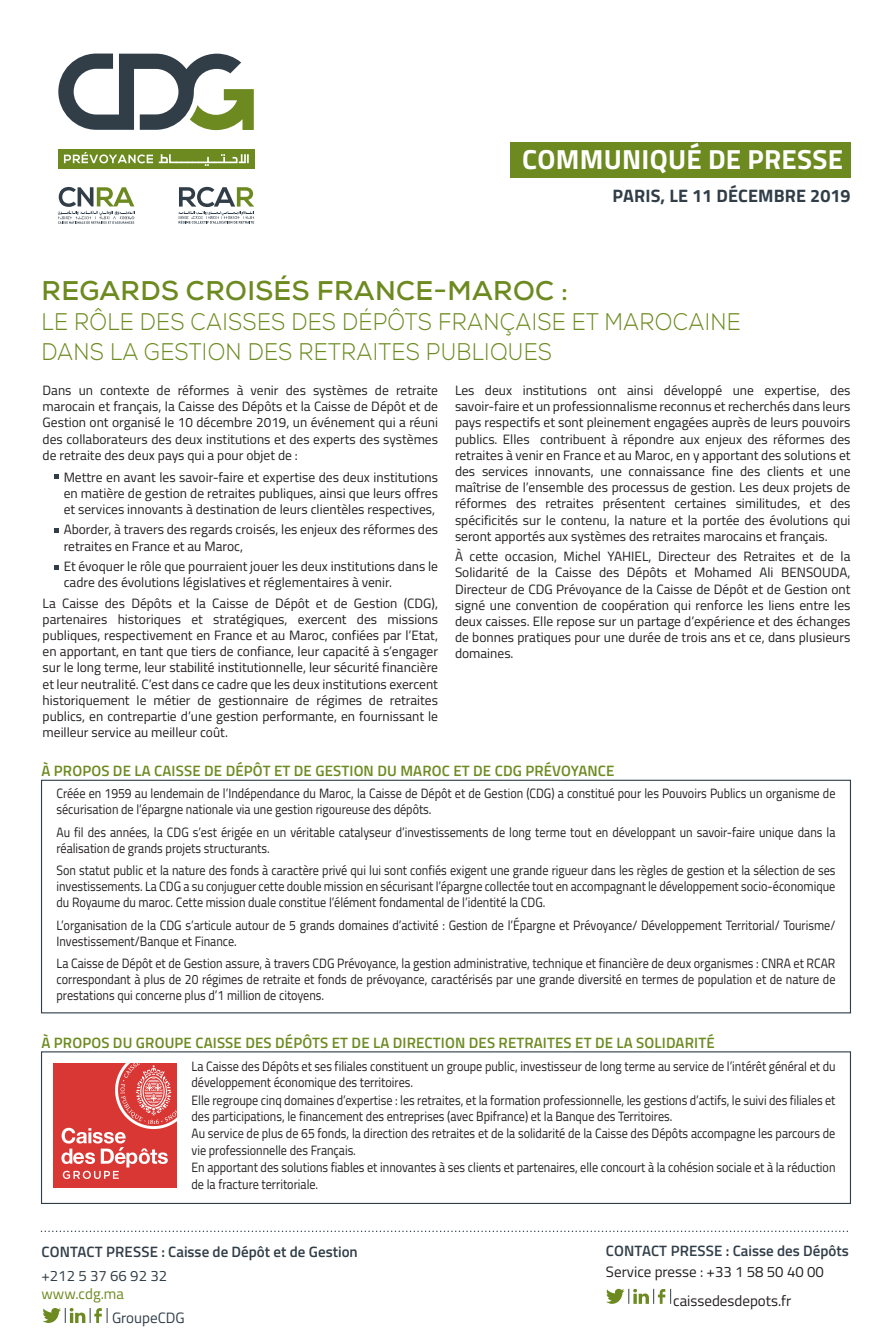
<style>
.page{position:relative;width:893px;height:1341px;background:#fff}
.page>*{position:absolute;margin:0;border:0;box-sizing:border-box;transform-origin:0 0}
.t1{font:700 27.6px "Titillium Web";letter-spacing:.01em;color:#fff}
.t2{font:700 27px "Nexa";letter-spacing:.015em;color:#6c8a1f}
.t3{font:300 24px/30px "Nexa";letter-spacing:.015em;color:#6c8a1f;scale:.9 1}
.t4{font:700 18px "Titillium Web";letter-spacing:.01em;color:#313e48}
.t5{font:600 15px "Titillium Web";letter-spacing:.01em;color:#6c8a1f}
.t6{font:600 15px "Titillium Web";color:#313e48}
.t7{font:15px/28.5px "Titillium Web";color:#231f20}
.t8{font:15px "Titillium Web";color:#313e48}
.t9{font:15px "Titillium Web";color:#6c8a1f}
.t10{font:13.5px/16.2px "Titillium Web";color:#231f20;text-align:justify}
.t11{font:13.5px/16.2px "Titillium Web";color:#231f20;scale:.9 1}
</style>
<div class="page">
<div style="left:58px;top:149px;width:196px;height:19px;background:#6c8a1f"></div>
<svg style="left:58px;top:54px;width:196px;height:76px"></svg>
<svg style="left:64px;top:152px;width:89px;height:11px"></svg>
<svg style="left:159px;top:154px;width:90px;height:12px"></svg>
<svg style="left:58px;top:187px;width:77px;height:37px"></svg>
<svg style="left:178px;top:187px;width:77px;height:36px"></svg>
<div style="left:510px;top:143px;width:340px;height:35px;background:#6c8a1f"></div>
<svg style="left:55px;top:474px;width:4px;height:5px"></svg>
<svg style="left:55px;top:528px;width:4px;height:4px"></svg>
<svg style="left:55px;top:565px;width:4px;height:4px"></svg>
<div style="left:41px;top:779px;width:810px;height:234px;border:1px solid #313e48"></div>
<div style="left:41px;top:1051px;width:810px;height:153px;border:1px solid #313e48"></div>
<svg style="left:42px;top:1230px;width:806px;height:2px"></svg>
<img style="left:53px;top:1063px;width:124px;height:124px">
<svg style="left:42px;top:1308px;width:66px;height:15px"></svg>
<svg style="left:606px;top:1288px;width:65px;height:15px"></svg>
<h1 class="t1" style="left:522px;top:138px;width:322px">COMMUNIQUÉ DE PRESSE</h1>
<h3 class="t4" style="left:613px;top:182px;width:239px">PARIS, LE 11 DÉCEMBRE 2019</h3>
<h2 class="t2" style="left:42px;top:273px;width:528px">REGARDS CROISÉS FRANCE-MAROC :</h2>
<h3 class="t3" style="left:42px;top:307px;width:778px">LE RÔLE DES CAISSES DES DÉPÔTS FRANÇAISE ET MAROCAINE<br>DANS LA GESTION DES RETRAITES PUBLIQUES</h3>
<p class="t10" style="left:43px;top:381px;width:397px">Dans un contexte de réformes à venir des systèmes de retraite marocain et français, la Caisse des Dépôts et la Caisse de Dépôt et de Gestion ont organisé le 10 décembre 2019, un événement qui a réuni des collaborateurs des deux institutions et des experts des systèmes de retraite des deux pays qui a pour objet de :</p>
<p class="t10" style="left:64px;top:468px;width:376px">Mettre en avant les savoir-faire et expertise des deux institutions en matière de gestion de retraites publiques, ainsi que leurs offres et services innovants à destination de leurs clientèles respectives,</p>
<p class="t10" style="left:64px;top:521px;width:376px">Aborder, à travers des regards croisés, les enjeux des réformes des retraites en France et au Maroc,</p>
<p class="t10" style="left:64px;top:557px;width:376px">Et évoquer le rôle que pourraient jouer les deux institutions dans le cadre des évolutions législatives et réglementaires à venir.</p>
<p class="t10" style="left:43px;top:594px;width:397px">La Caisse des Dépôts et la Caisse de Dépôt et de Gestion (CDG), partenaires historiques et stratégiques, exercent des missions publiques, respectivement en France et au Maroc, confiées par l’Etat, en apportant, en tant que tiers de confiance, leur capacité à s’engager sur le long terme, leur stabilité institutionnelle, leur sécurité financière et leur neutralité. C’est dans ce cadre que les deux institutions exercent historiquement le métier de gestionnaire de régimes de retraites publics, en contrepartie d’une gestion performante, en fournissant le meilleur service au meilleur coût.</p>
<p class="t10" style="left:455px;top:381px;width:397px">Les deux institutions ont ainsi développé une expertise, des savoir-faire et un professionnalisme reconnus et recherchés dans leurs pays respectifs et sont pleinement engagées auprès de leurs pouvoirs publics. Elles contribuent à répondre aux enjeux des réformes des retraites à venir en France et au Maroc, en y apportant des solutions et des services innovants, une connaissance fine des clients et une maîtrise de l’ensemble des processus de gestion. Les deux projets de réformes des retraites présentent certaines similitudes, et des spécificités sur le contenu, la nature et la portée des évolutions qui seront apportés aux systèmes des retraites marocains et français.</p>
<p class="t10" style="left:455px;top:547px;width:397px">À cette occasion, Michel YAHIEL, Directeur des Retraites et de la Solidarité de la Caisse des Dépôts et Mohamed Ali BENSOUDA, Directeur de CDG Prévoyance de la Caisse de Dépôt et de Gestion ont signé une convention de coopération qui renforce les liens entre les deux caisses. Elle repose sur un partage d’expérience et des échanges de bonnes pratiques pour une durée de trois ans et ce, dans plusieurs domaines.</p>
<p class="t5" style="left:42px;top:759px;width:575px">À PROPOS DE LA CAISSE DE DÉPÔT ET DE GESTION DU MAROC ET DE CDG PRÉVOYANCE</p>
<p class="t11" style="left:57px;top:784px;width:867px">Créée en 1959 au lendemain de l’Indépendance du Maroc, la Caisse de Dépôt et de Gestion (CDG) a constitué pour les Pouvoirs Publics un organisme de sécurisation de l’épargne nationale via une gestion rigoureuse des dépôts.</p>
<p class="t11" style="left:57px;top:823px;width:867px">Au fil des années, la CDG s’est érigée en un véritable catalyseur d’investissements de long terme tout en développant un savoir-faire unique dans la réalisation de grands projets structurants.</p>
<p class="t11" style="left:57px;top:861px;width:867px;text-align:justify">Son statut public et la nature des fonds à caractère privé qui lui sont confiés exigent une grande rigueur dans les règles de gestion et la sélection de ses investissements. La CDG a su conjuguer cette double mission en sécurisant l’épargne collectée tout en accompagnant le développement socio-économique du Royaume du maroc. Cette mission duale constitue l’élément fondamental de l’identité la CDG.</p>
<p class="t11" style="left:57px;top:916px;width:867px">L’organisation de la CDG s’articule autour de 5 grands domaines d’activité : Gestion de l’Épargne et Prévoyance/ Développement Territorial/ Tourisme/<br>Investissement/Banque et Finance.</p>
<p class="t11" style="left:57px;top:954px;width:867px;text-align:justify">La Caisse de Dépôt et de Gestion assure, à travers CDG Prévoyance, la gestion administrative, technique et financière de deux organismes : CNRA et RCAR correspondant à plus de 20 régimes de retraite et fonds de prévoyance, caractérisés par une grande diversité en termes de population et de nature de prestations qui concerne plus d’1 million de citoyens.</p>
<p class="t5" style="left:42px;top:1032px;width:675px">À PROPOS DU GROUPE CAISSE DES DÉPÔTS ET DE LA DIRECTION DES RETRAITES ET DE LA SOLIDARITÉ</p>
<p class="t11" style="left:192px;top:1057px;width:717px">La Caisse des Dépôts et ses filiales constituent un groupe public, investisseur de long terme au service de l’intérêt général et du développement économique des territoires.</p>
<p class="t11" style="left:192px;top:1091px;width:717px">Elle regroupe cinq domaines d’expertise : les retraites, et la formation professionnelle, les gestions d’actifs, le suivi des filiales et des participations, le financement des entreprises (avec Bpifrance) et la Banque des Territoires.</p>
<p class="t11" style="left:192px;top:1125px;width:717px">Au service de plus de 65 fonds, la direction des retraites et de la solidarité de la Caisse des Dépôts accompagne les parcours de vie professionnelle des Français.</p>
<p class="t11" style="left:192px;top:1158px;width:717px">En apportant des solutions fiables et innovantes à ses clients et partenaires, elle concourt à la cohésion sociale et à la réduction de la fracture territoriale.</p>
<p class="t6" style="left:42px;top:1240px;width:318px">CONTACT PRESSE : Caisse de Dépôt et de Gestion</p>
<p class="t8" style="left:42px;top:1265px;width:127px">+212 5 37 66 92 32</p>
<p class="t9" style="left:42px;top:1283px;width:84px">www.cdg.ma</p>
<p class="t8" style="left:112px;top:1307px;width:74px">GroupeCDG</p>
<p class="t6" style="left:606px;top:1239px;width:244px">CONTACT PRESSE : Caisse des Dépôts</p>
<p class="t7" style="left:673px;top:1257px;width:152px;text-indent:-67px">Service presse : +33 1 58 50 40 00 caissedesdepots.fr</p>
</div>
